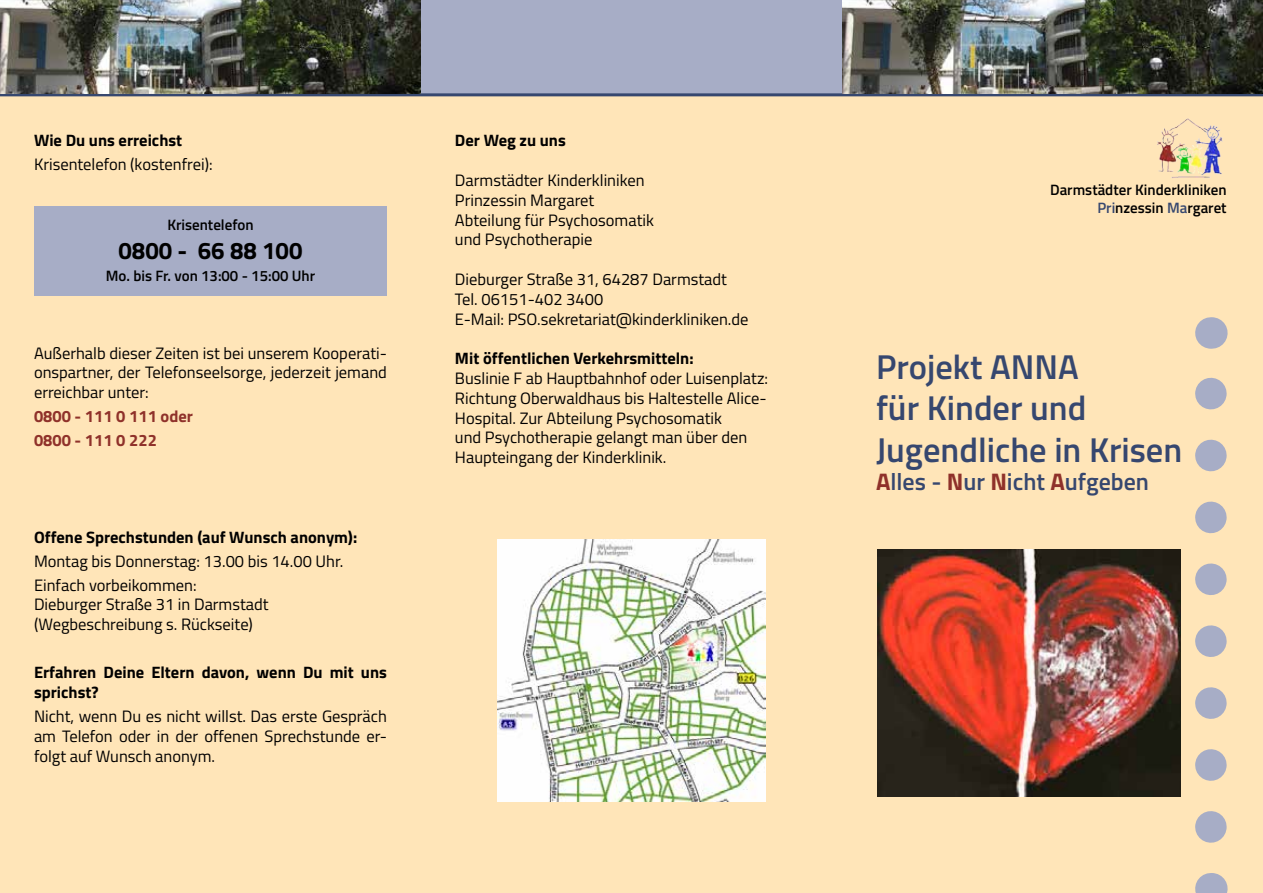
<style>
.page{position:relative;width:1263px;height:893px;background:#fff}
.page>*{position:absolute;margin:0;border:0;box-sizing:border-box;transform-origin:0 0}
.t1{font:600 34.5px/41.4px "Titillium";color:#36476f}
.t2{font:600 24px "Titillium";color:#36476f}
.t3{font:700 24px "Titillium";color:#000}
.t4{font:16.5px/19.8px "Titillium";color:#000}
.t5{font:700 16.5px/19.8px "Titillium";color:#000}
.t6{font:700 16.5px/24px "Titillium";color:#8f312a}
.t7{font:600 15px/18px "Titillium";color:#000;text-align:right}
.s1{color:#36476f}
.s2{font-weight:700;color:#8f312a}
</style>
<div class="page">
<div style="left:0;top:96px;width:1263px;height:797px;background:#ffe5b8"></div>
<svg style="left:0;top:0;width:1263px;height:96px;background:#9ea5bf"></svg>
<svg style="left:1195px;top:364px;width:31px;height:463px;background:#dbcebd"></svg>
<svg style="left:1211px;top:873px;width:1px;height:20px"></svg>
<hr style="left:1211px;top:317px;width:1px;height:32px;background:#a7adc6">
<img style="left:1152px;top:116px;width:74px;height:68px">
<img style="left:877px;top:550px;width:303px;height:247px">
<div style="left:34px;top:206px;width:353px;height:89px;background:#a7adc6"></div>
<img style="left:497px;top:539px;width:269px;height:262px">
<img style="left:842px;top:0;width:421px;height:94px">
<img style="left:0;top:0;width:421px;height:93px">
<p class="t5" style="left:34px;top:130px;width:150px">Wie Du uns erreichst</p>
<p class="t4" style="left:34px;top:154px;width:180px">Krisentelefon (kostenfrei):</p>
<p class="t7" style="left:167px;top:215px;width:88px">Krisentelefon</p>
<h2 class="t3" style="left:118px;top:232px;width:186px">0800 - 66 88 100</h2>
<p class="t7" style="left:106px;top:266px;width:211px">Mo. bis Fr. von 13:00 - 15:00 Uhr</p>
<p class="t4" style="left:34px;top:342px;width:354px;text-align:justify">Außerhalb dieser Zeiten ist bei unserem Kooperati&shy;onspartner, der Telefonseelsorge, jederzeit jemand erreichbar unter:</p>
<p class="t6" style="left:34px;top:404px;width:160px">0800 - 111 0 111 oder<br>0800 - 111 0 222</p>
<p class="t5" style="left:34px;top:526px;width:325px">Offene Sprechstunden (auf Wunsch anonym):</p>
<p class="t4" style="left:34px;top:548px;width:311px;line-height:24px">Montag bis Donnerstag: 13.00 bis 14.00 Uhr.<br>Einfach vorbeikommen:</p>
<p class="t4" style="left:34px;top:594px;width:236px">Dieburger Straße 31 in Darmstadt (Wegbeschreibung s. Rückseite)</p>
<p class="t5" style="left:34px;top:662px;width:354px">Erfahren Deine Eltern davon, wenn Du mit uns sprichst?</p>
<p class="t4" style="left:34px;top:706px;width:354px;text-align:justify">Nicht, wenn Du es nicht willst. Das erste Gespräch am Telefon oder in der offenen Sprechstunde er&shy;folgt auf Wunsch anonym.</p>
<p class="t5" style="left:455px;top:130px;width:112px">Der Weg zu uns</p>
<p class="t4" style="left:455px;top:169px;width:200px">Darmstädter Kinderkliniken<br>Prinzessin Margaret<br>Abteilung für Psychosomatik und Psychotherapie</p>
<p class="t4" style="left:455px;top:268px;width:295px">Dieburger Straße 31, 64287 Darmstadt<br>Tel. 06151-402 3400<br>E-Mail: PSO.sekretariat@kinderkliniken.de</p>
<p class="t5" style="left:455px;top:348px;width:240px">Mit öffentlichen Verkehrsmitteln:</p>
<p class="t4" style="left:455px;top:367px;width:315px">Buslinie F ab Hauptbahnhof oder Luisenplatz:<br>Richtung Oberwaldhaus bis Haltestelle Alice-Hospital. Zur Abteilung Psychosomatik<br>und Psychotherapie gelangt man über den Haupteingang der Kinderklinik.</p>
<p class="t7" style="left:1050px;top:180px;width:178px">Darmstädter Kinderkliniken<br><span class="s1">Pri</span>nzessin <span class="s1">Ma</span>rgaret</p>
<h1 class="t1" style="left:876px;top:344px;width:308px">Projekt ANNA<br>für Kinder und<br>Jugendliche in Krisen</h1>
<h2 class="t2" style="left:876px;top:464px;width:275px"><span class="s2">A</span>lles - <span class="s2">N</span>ur <span class="s2">N</span>icht <span class="s2">A</span>ufgeben</h2>
</div>
